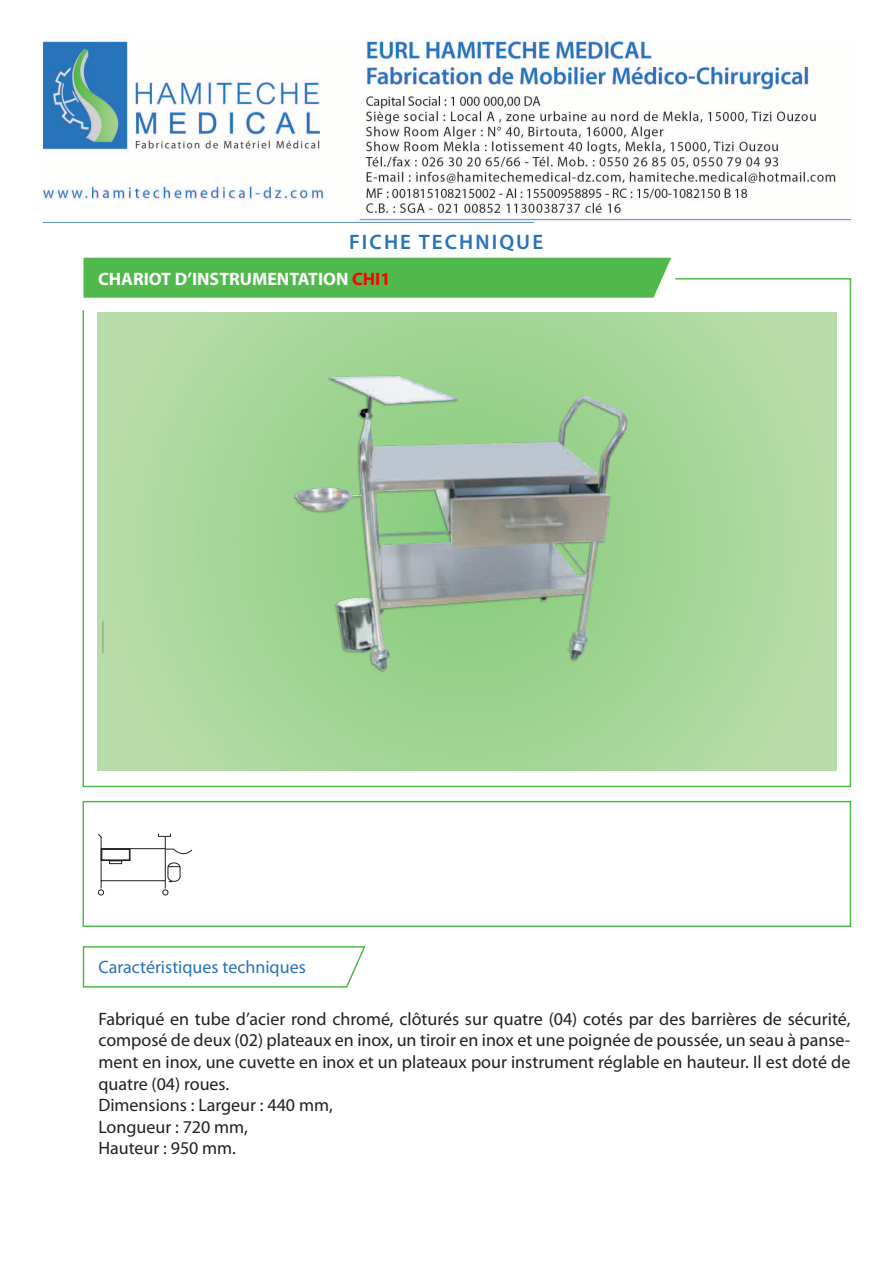
<style>
.page{position:relative;width:893px;height:1263px;background:#fff}
.page>*{position:absolute;margin:0;border:0;box-sizing:border-box;transform-origin:0 0}
.t1{font:600 21px "Myriad Pro";letter-spacing:.1em;color:#2673ba}
.t2{font:18px/21.6px "Myriad Pro";color:#231f20}
.t3{font:700 18px "Myriad Pro";color:#fff}
.t4{font:18px "Myriad Pro";color:#2673ba}
.s1{color:#f00}
</style>
<div class="page">
<img style="left:44px;top:39px;width:806px;height:183px">
<div style="left:83px;top:257px;width:588px;height:20px;background:#50b94b"></div>
<svg style="left:82px;top:946px;width:284px;height:42px"></svg>
<svg style="left:82px;top:277px;width:770px;height:511px"></svg>
<div style="left:83px;top:801px;width:768px;height:126px;border:2px solid #50b94b"></div>
<div style="left:97px;top:312px;width:739px;height:458px;background:linear-gradient(to bottom,#aed9a0,#abd89d)"></div>
<img style="left:291px;top:340px;width:351px;height:374px">
<hr style="left:101px;top:837px;width:1px;height:51px;background:#231f20">
<hr style="left:165px;top:837px;width:1px;height:51px;background:#231f20">
<hr style="left:101px;top:848px;width:64px;height:1px;background:#231f20">
<hr style="left:101px;top:880px;width:64px;height:1px;background:#231f20">
<svg style="left:98px;top:889px;width:6px;height:6px"></svg>
<svg style="left:162px;top:889px;width:6px;height:6px"></svg>
<div style="left:101px;top:848px;width:30px;height:13px;border:2px solid #231f20"></div>
<div style="left:109px;top:860px;width:13px;height:4px;border:1px solid #231f20"></div>
<div style="left:158px;top:833px;width:13px;height:4px;border:1px solid #231f20"></div>
<svg style="left:165px;top:848px;width:28px;height:34px"></svg>
<p class="t1" style="left:349px;top:229px;width:196px">FICHE TECHNIQUE</p>
<p class="t3" style="left:98px;top:267px;width:294px">CHARIOT D’INSTRUMENTATION <span class="s1">CHI1</span></p>
<p class="t4" style="left:98px;top:956px;width:209px">Caractéristiques techniques</p>
<p class="t2" style="left:98px;top:1007px;width:754px">Fabriqué en tube d’acier rond chromé, clôturés sur quatre (04) cotés par des barrières de sécurité, composé de deux (02) plateaux en inox, un tiroir en inox et une poignée de poussée, un seau à panse&shy;ment en inox, une cuvette en inox et un plateaux pour instrument réglable en hauteur. Il est doté de quatre (04) roues.<br>Dimensions : Largeur : 440 mm,<br>Longueur : 720 mm,<br>Hauteur : 950 mm.</p>
</div>
